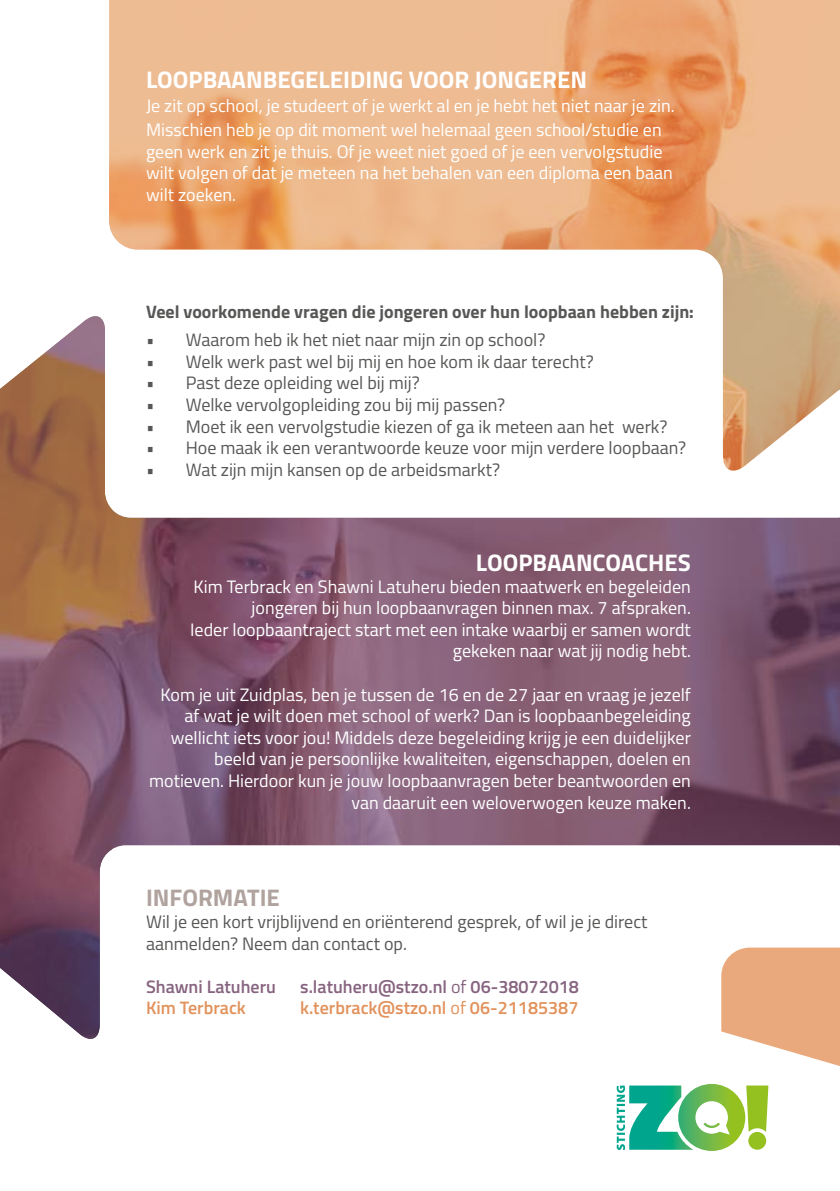
<style>
.page{position:relative;width:840px;height:1191px;background:#fff}
.page>*{position:absolute;margin:0;border:0;box-sizing:border-box;transform-origin:0 0}
.t1{font:700 24px "Cairo";color:#fff}
.t2{font:700 24px "Cairo";color:#b0a39e}
.t3{font:18px/21.6px "Cairo";color:#fff}
.t4{font:18px/21.6px "Cairo";color:#575756}
.t5{font:700 18px "Cairo";color:#575756}
.t6{font:600 18px "Cairo";color:#876480}
.t7{font:600 18px "Cairo";color:#e2925c}
.s1{font-weight:400}
</style>
<div class="page">
<img style="left:109px;top:0;width:730px;height:312px">
<img style="left:0;top:316px;width:839px;height:702px">
<svg style="left:60px;top:1018px;width:779px;height:75px"></svg>
<svg style="left:616px;top:1084px;width:152px;height:67px"></svg>
<h1 class="t1" style="left:146px;top:60px;width:442px">LOOPBAANBEGELEIDING VOOR JONGEREN</h1>
<p class="t3" style="left:146px;top:94px;width:530px;line-height:24px">Je zit op school, je studeert of je werkt al en je hebt het niet naar je zin.<br>Misschien heb je op dit moment wel helemaal geen school/studie en</p>
<p class="t3" style="left:146px;top:141px;width:528px">geen werk en zit je thuis. Of je weet niet goed of je een vervolgstudie wilt volgen of dat je meteen na het behalen van een diploma een baan wilt zoeken.</p>
<p class="t5" style="left:146px;top:297px;width:549px">Veel voorkomende vragen die jongeren over hun loopbaan hebben zijn:</p>
<p class="t4" style="left:146px;top:329px;width:400px">• Waarom heb ik het niet naar mijn zin op school?</p>
<p class="t4" style="left:146px;top:351px;width:449px">• Welk werk past wel bij mij en hoe kom ik daar terecht?</p>
<p class="t4" style="left:146px;top:372px;width:275px">• Past deze opleiding wel bij mij?</p>
<p class="t4" style="left:146px;top:394px;width:360px">• Welke vervolgopleiding zou bij mij passen?</p>
<p class="t4" style="left:146px;top:415px;width:522px">• Moet ik een vervolgstudie kiezen of ga ik meteen aan het werk?</p>
<p class="t4" style="left:146px;top:437px;width:541px">• Hoe maak ik een verantwoorde keuze voor mijn verdere loopbaan?</p>
<p class="t4" style="left:146px;top:459px;width:355px">• Wat zijn mijn kansen op de arbeidsmarkt?</p>
<h1 class="t1" style="left:475px;top:543px;width:216px">LOOPBAANCOACHES</h1>
<p class="t3" style="left:190px;top:575px;width:502px;text-align:right">Kim Terbrack en Shawni Latuheru bieden maatwerk en begeleiden jongeren bij hun loopbaanvragen binnen max. 7 afspraken.<br>Ieder loopbaantraject start met een intake waarbij er samen wordt gekeken naar wat jij nodig hebt.</p>
<p class="t3" style="left:149px;top:683px;width:543px;text-align:right">Kom je uit Zuidplas, ben je tussen de 16 en de 27 jaar en vraag je jezelf af wat je wilt doen met school of werk? Dan is loopbaanbegeleiding wellicht iets voor jou! Middels deze begeleiding krijg je een duidelijker beeld van je persoonlijke kwaliteiten, eigenschappen, doelen en motieven. Hierdoor kun je jouw loopbaanvragen beter beantwoorden en van daaruit een weloverwogen keuze maken.</p>
<h1 class="t2" style="left:146px;top:878px;width:135px">INFORMATIE</h1>
<p class="t4" style="left:146px;top:911px;width:502px">Wil je een kort vrijblijvend en oriënterend gesprek, of wil je je direct aanmelden? Neem dan contact op.</p>
<p class="t6" style="left:146px;top:973px;width:131px">Shawni Latuheru</p>
<p class="t6" style="left:300px;top:973px;width:280px">s.latuheru@stzo.nl <span class="s1">of</span> 06-38072018</p>
<p class="t7" style="left:146px;top:994px;width:101px">Kim Terbrack</p>
<p class="t7" style="left:300px;top:994px;width:279px">k.terbrack@stzo.nl <span class="s1">of</span> 06-21185387</p>
</div>
